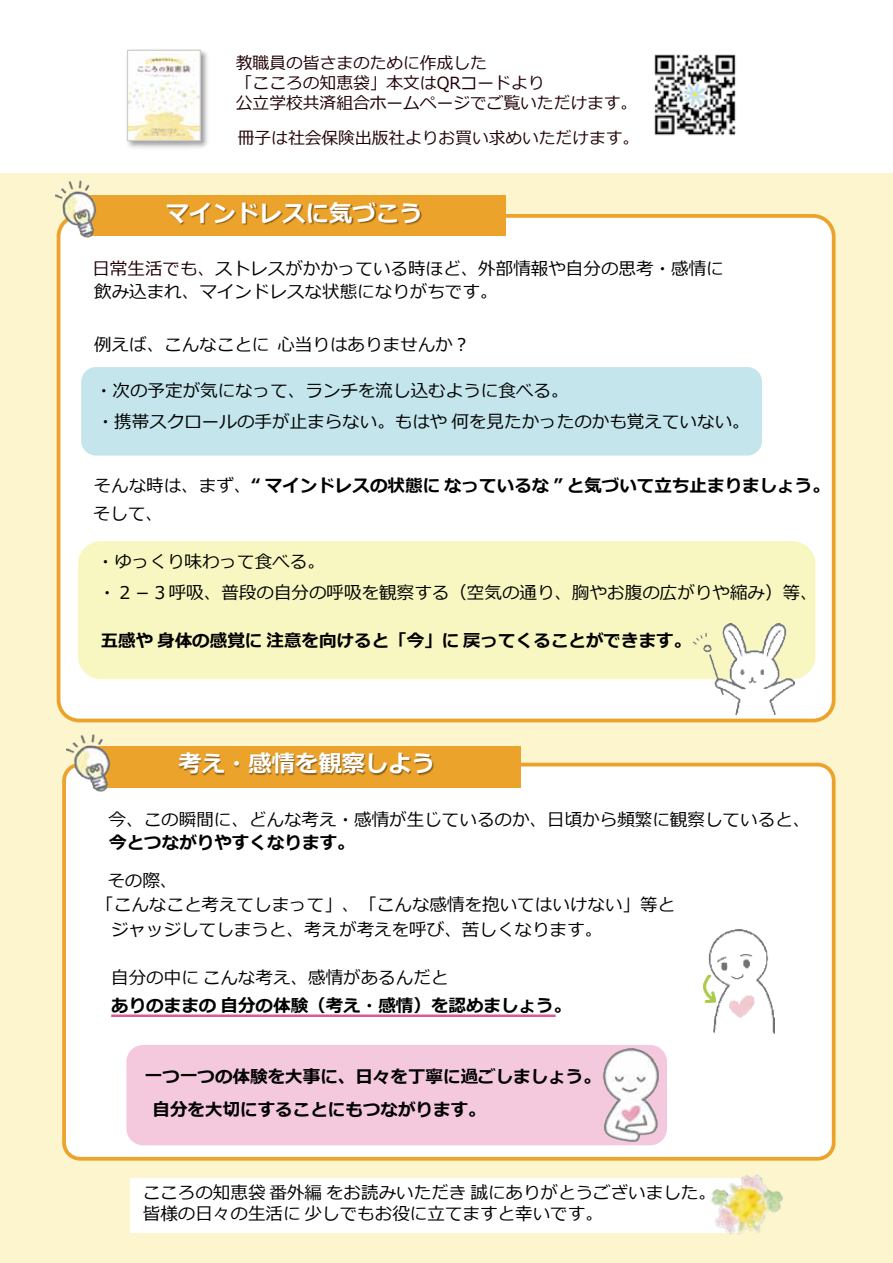
<style>
.page{position:relative;width:893px;height:1263px;background:#fff}
.page>*{position:absolute;margin:0;border:0;box-sizing:border-box;transform-origin:0 0}
.t1{font:700 23.4px "Meiryo";color:#fff}
.t2{font:17.55px/30.8px "Meiryo";color:#000}
.t3{font:700 17.55px/33.6px "Meiryo";color:#000}
.t4{font:16.8px/20.1px "Meiryo";color:#210207}
.s1{color:#210207}
.s2{font-weight:400}
</style>
<div class="page">
<div style="left:0;top:174px;width:893px;height:1089px;background:#fcf5cd"></div>
<div style="left:59px;top:216px;width:775px;height:504px;background:#fff;border-radius:21px"></div>
<div style="left:57px;top:214px;width:778px;height:508px;border:4px solid #eca32b;border-radius:21px"></div>
<div style="left:82px;top:196px;width:424px;height:40px;background:#eca32b"></div>
<img style="left:151px;top:195px;width:288px;height:31px">
<img style="left:56px;top:173px;width:54px;height:73px">
<div style="left:78px;top:541px;width:737px;height:138px;background:#f8f7c1;border-radius:23px"></div>
<img style="left:693px;top:623px;width:102px;height:91px">
<div style="left:64px;top:765px;width:770px;height:394px;background:#fff;border-radius:16px"></div>
<div style="left:62px;top:763px;width:773px;height:397px;border:4px solid #eca32b;border-radius:16px"></div>
<img style="left:704px;top:930px;width:70px;height:104px">
<div style="left:93px;top:746px;width:427px;height:42px;background:#eca32b"></div>
<img style="left:179px;top:753px;width:255px;height:23px">
<img style="left:66px;top:713px;width:59px;height:87px">
<div style="left:131px;top:1178px;width:611px;height:54px;background:#fff"></div>
<img style="left:650px;top:1104px;width:186px;height:130px">
<img style="left:654px;top:54px;width:82px;height:82px">
<img style="left:126px;top:49px;width:82px;height:99px">
<img style="left:129px;top:52px;width:70px;height:87px">
<div style="left:127px;top:50px;width:74px;height:91px;border:1px solid #cfcece"></div>
<div style="left:126px;top:1045px;width:541px;height:100px;background:#f4c8dd;border-radius:17px"></div>
<img style="left:603px;top:1048px;width:55px;height:93px">
<div style="left:81px;top:367px;width:681px;height:89px;background:#c4e5eb;border-radius:15px"></div>
<hr style="left:111px;top:1014px;width:445px;height:3px;background:#db5b96">
<p class="t4" style="left:236px;top:54px;width:403px">教職員の皆さまのために作成した<br>「こころの知恵袋」本文はQRコードより<br>公立学校共済組合ホームページでご覧いただけます。</p>
<p class="t4" style="left:238px;top:129px;width:403px">冊子は社会保険出版社よりお買い求めいただけます。</p>
<h1 class="t1" style="left:166px;top:197px;width:258px">マインドレスに気づこう</h1>
<p class="t2" style="left:92px;top:257px;width:633px;line-height:23.5px"><span class="s1">日常生活でも、</span>ストレスがかかっている時ほど、外部情報や自分の思考・感情に飲み込まれ、マインドレスな状態になりがちです。</p>
<p class="t2" style="left:94px;top:330px;width:378px">例えば、こんなことに心当りはありませんか︖</p>
<p class="t2" style="left:95px;top:376px;width:656px">・次の予定が気になって、ランチを流し込むように食べる。<br>・携帯スクロールの手が止まらない。もはや何を見たかったのかも覚えていない。</p>
<p class="t3" style="left:94px;top:469px;width:738px"><span class="s2">そんな時は、まず、</span>“ マインドレスの状態になっているな ” と気づいて立ち止まりましょう。</p>
<p class="t2" style="left:93px;top:499px;width:72px">そして、</p>
<p class="t2" style="left:97px;top:547px;width:722px">・ゆっくり味わって食べる。<br>・２－３呼吸、普段の自分の呼吸を観察する（空気の通り、胸やお腹の広がりや縮み）等、</p>
<p class="t3" style="left:101px;top:624px;width:592px">五感や身体の感覚に注意を向けると「今」に戻ってくることができます。</p>
<h1 class="t1" style="left:178px;top:747px;width:258px">考え・感情を観察しよう</h1>
<p class="t2" style="left:109px;top:805px;width:703px">今、この瞬間に、どんな考え・感情が生じているのか、日頃から頻繁に観察していると、</p>
<p class="t3" style="left:109px;top:827px;width:247px">今とつながりやすくなります。</p>
<p class="t2" style="left:107px;top:866px;width:72px">その際、</p>
<p class="t2" style="left:111px;top:893px;width:566px;line-height:24.9px;text-indent:-15px">「こんなこと考えてしまって」、「こんな感情を抱いてはいけない」等とジャッジしてしまうと、考えが考えを呼び、苦しくなります。</p>
<p class="t2" style="left:111px;top:963px;width:339px">自分の中にこんな考え、感情があるんだと</p>
<p class="t3" style="left:111px;top:989px;width:462px">ありのままの自分の体験（考え・感情）を認めましょう。</p>
<p class="t3" style="left:153px;top:1060px;width:450px;text-indent:-8px">一つ一つの体験を大事に、日々を丁寧に過ごしましょう。自分を大切にすることにもつながります。</p>
<p class="t2" style="left:143px;top:1183px;width:575px;line-height:21px">こころの知恵袋番外編をお読みいただき誠にありがとうございました。皆様の日々の生活に少しでもお役に立てますと幸いです。</p>
</div>
